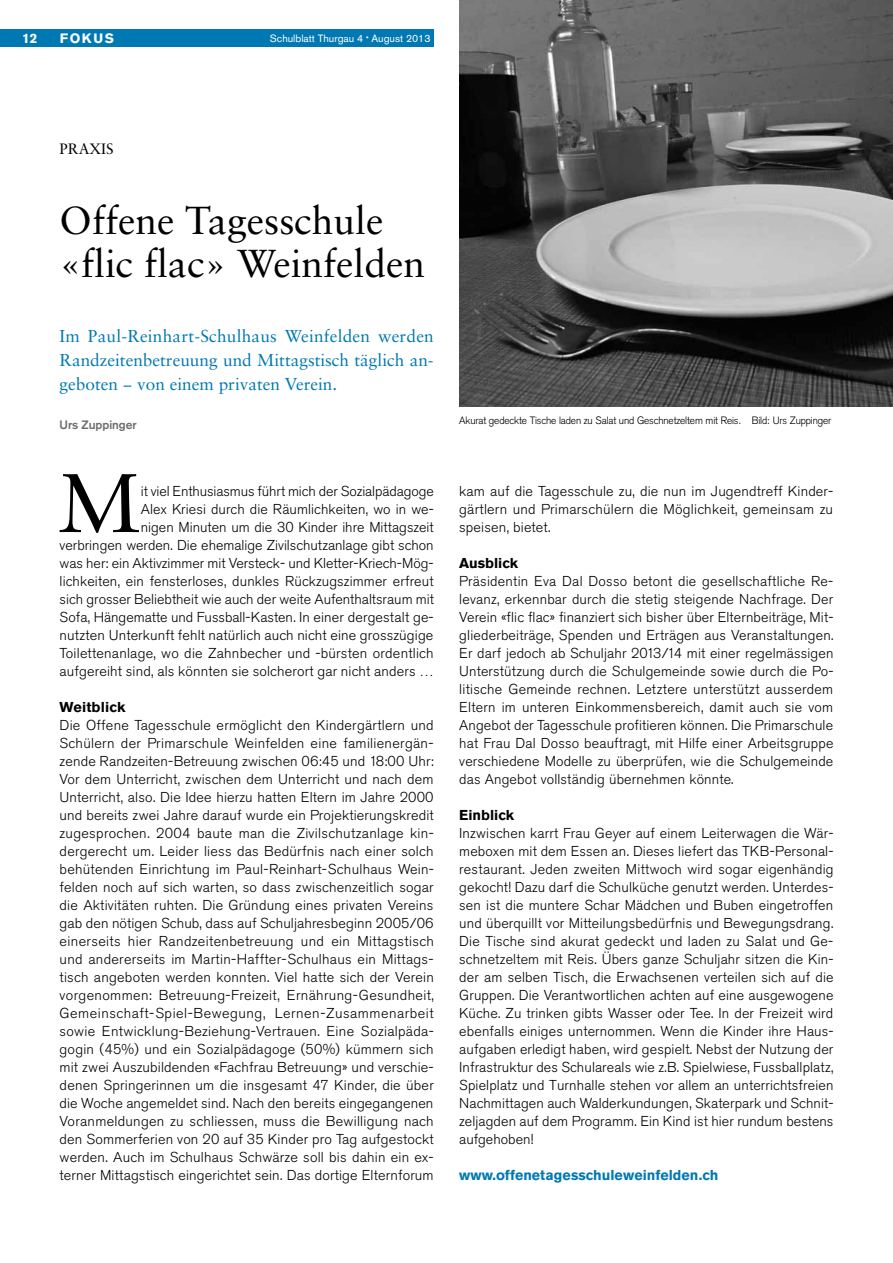
<style>
.page{position:relative;width:893px;height:1263px;background:#fff}
.page>*{position:absolute;margin:0;border:0;box-sizing:border-box;transform-origin:0 0}
.t1{font:83.1px "Sabon";color:#000}
.t2{font:39px/43.5px "Sabon";color:#000}
.t3{font:17.25px/24px "Sabon";color:#0079b2;text-align:justify}
.t4{font:15px "Sabon";color:#000}
.t5{font:300 14.25px/18px "Akzidenz Grotesk BQ";letter-spacing:.005em;color:#000;text-align:justify}
.t6{font:700 14.25px "Akzidenz Grotesk BQ";color:#0079b2}
.t7{font:700 14.25px "Akzidenz Grotesk BQ";color:#000}
.t8{font:700 13.5px "Akzidenz Grotesk BQ";letter-spacing:.12em;color:#fff}
.t9{font:700 12px "Akzidenz Grotesk";color:#706f6f}
.t10{font:300 10.5px "Akzidenz Grotesk";letter-spacing:-.01em;color:#000}
.t11{font:10.5px "Akzidenz Grotesk BQ";color:#fff}
.s1{font-size:7.5px}
</style>
<div class="page">
<div style="left:0;top:30px;width:434px;height:17px;background:#0079b2"></div>
<img style="left:459px;top:0;width:434px;height:406px">
<p class="t8" style="left:22px;top:31px;width:17px">12</p>
<p class="t8" style="left:60px;top:31px;width:54px">Fokus</p>
<p class="t11" style="left:270px;top:32px;width:162px">Schulblatt Thurgau 4 <span class="s1">•</span> August 2013</p>
<p class="t4" style="left:60px;top:140px;width:54px">Praxis</p>
<h2 class="t2" style="left:60px;top:198px;width:367px">Offene Tagesschule «flic flac» Weinfelden</h2>
<p class="t3" style="left:60px;top:323px;width:376px">Im Paul-Reinhart-Schulhaus Weinfelden werden Randzeitenbetreuung und Mittagstisch täglich an&shy;geboten − von einem privaten Verein.</p>
<p class="t9" style="left:60px;top:417px;width:79px">Urs Zuppinger</p>
<h1 class="t1" style="left:58px;top:454px;width:81px">M</h1>
<p class="t5" style="left:60px;top:482px;width:376px;text-align:right">it viel Enthusiasmus führt mich der Sozialpädagoge<br>Alex Kriesi durch die Räumlichkeiten, wo in we-<br>nigen Minuten um die 30 Kinder ihre Mittagszeit<br>verbringen werden. Die ehemalige Zivilschutzanlage gibt schon was her: ein Aktivzimmer mit Versteck- und Kletter-Kriech-Mög&shy;lichkeiten, ein fensterloses, dunkles Rückzugszimmer erfreut sich grosser Beliebtheit wie auch der weite Aufenthaltsraum mit Sofa, Hängematte und Fussball-Kasten. In einer dergestalt ge&shy;nutzten Unterkunft fehlt natürlich auch nicht eine grosszügige Toilettenanlage, wo die Zahnbecher und -bürsten ordentlich aufgereiht sind, als könnten sie solcherort gar nicht anders …</p>
<p class="t7" style="left:60px;top:699px;width:68px">Weitblick</p>
<p class="t5" style="left:60px;top:716px;width:376px">Die Offene Tagesschule ermöglicht den Kindergärtlern und Schülern der Primarschule Weinfelden eine familienergän&shy;zende Randzeiten-Betreuung zwischen 06:45 und 18:00 Uhr:<br>Vor dem Unterricht, zwischen dem Unterricht und nach dem Unterricht, also. Die Idee hierzu hatten Eltern im Jahre 2000 und bereits zwei Jahre darauf wurde ein Projektierungskredit zugesprochen. 2004 baute man die Zivilschutzanlage kin&shy;dergerecht um. Leider liess das Bedürfnis nach einer solch behütenden Einrichtung im Paul-Reinhart-Schulhaus Wein&shy;felden noch auf sich warten, so dass zwischenzeitlich sogar die Aktivitäten ruhten. Die Gründung eines privaten Vereins gab den nötigen Schub, dass auf Schuljahresbeginn 2005/06 einerseits hier Randzeitenbetreuung und ein Mittagstisch und andererseits im Martin-Haffter-Schulhaus ein Mittags&shy;tisch angeboten werden konnten. Viel hatte sich der Verein vorgenommen: Betreuung-Freizeit, Ernährung-Gesundheit, Gemeinschaft-Spiel-Bewegung, Lernen-Zusammenarbeit sowie Entwicklung-Beziehung-Vertrauen. Eine Sozialpäda&shy;gogin (45%) und ein Sozialpädagoge (50%) kümmern sich mit zwei Auszubildenden «Fachfrau Betreuung» und verschie&shy;denen Springerinnen um die insgesamt 47 Kinder, die über die Woche angemeldet sind. Nach den bereits eingegangenen Voranmeldungen zu schliessen, muss die Bewilligung nach den Sommerferien von 20 auf 35 Kinder pro Tag aufgestockt werden. Auch im Schulhaus Schwärze soll bis dahin ein ex&shy;terner Mittagstisch eingerichtet sein. Das dortige Elternforum</p>
<p class="t10" style="left:459px;top:414px;width:374px">Akurat gedeckte Tische laden zu Salat und Geschnetzeltem mit Reis. Bild: Urs Zuppinger</p>
<p class="t5" style="left:459px;top:482px;width:376px">kam auf die Tagesschule zu, die nun im Jugendtreff Kinder&shy;gärtlern und Primarschülern die Möglichkeit, gemeinsam zu speisen, bietet.</p>
<p class="t7" style="left:459px;top:555px;width:61px">Ausblick</p>
<p class="t5" style="left:459px;top:572px;width:376px">Präsidentin Eva Dal Dosso betont die gesellschaftliche Re&shy;levanz, erkennbar durch die stetig steigende Nachfrage. Der Verein «flic flac» finanziert sich bisher über Elternbeiträge, Mit&shy;gliederbeiträge, Spenden und Erträgen aus Veranstaltungen.<br>Er darf jedoch ab Schuljahr 2013/14 mit einer regelmässigen Unterstützung durch die Schulgemeinde sowie durch die Po&shy;litische Gemeinde rechnen. Letztere unterstützt ausserdem Eltern im unteren Einkommensbereich, damit auch sie vom Angebot der Tagesschule profitieren können. Die Primarschule hat Frau Dal Dosso beauftragt, mit Hilfe einer Arbeitsgruppe verschiedene Modelle zu überprüfen, wie die Schulgemeinde das Angebot vollständig übernehmen könnte.</p>
<p class="t7" style="left:459px;top:807px;width:57px">Einblick</p>
<p class="t5" style="left:459px;top:824px;width:376px">Inzwischen karrt Frau Geyer auf einem Leiterwagen die Wär&shy;meboxen mit dem Essen an. Dieses liefert das TKB-Personal&shy;restaurant. Jeden zweiten Mittwoch wird sogar eigenhändig gekocht! Dazu darf die Schulküche genutzt werden. Unterdes&shy;sen ist die muntere Schar Mädchen und Buben eingetroffen und überquillt vor Mitteilungsbedürfnis und Bewegungsdrang.<br>Die Tische sind akurat gedeckt und laden zu Salat und Ge&shy;schnetzeltem mit Reis. Übers ganze Schuljahr sitzen die Kin&shy;der am selben Tisch, die Erwachsenen verteilen sich auf die Gruppen. Die Verantwortlichen achten auf eine ausgewogene Küche. Zu trinken gibts Wasser oder Tee. In der Freizeit wird ebenfalls einiges unternommen. Wenn die Kinder ihre Haus&shy;aufgaben erledigt haben, wird gespielt. Nebst der Nutzung der Infrastruktur des Schulareals wie z.B. Spielwiese, Fussballplatz, Spielplatz und Turnhalle stehen vor allem an unterrichtsfreien Nachmittagen auch Walderkundungen, Skaterpark und Schnit&shy;zeljagden auf dem Programm. Ein Kind ist hier rundum bestens aufgehoben!</p>
<p class="t6" style="left:459px;top:1167px;width:261px">www.offenetagesschuleweinfelden.ch</p>
</div>
